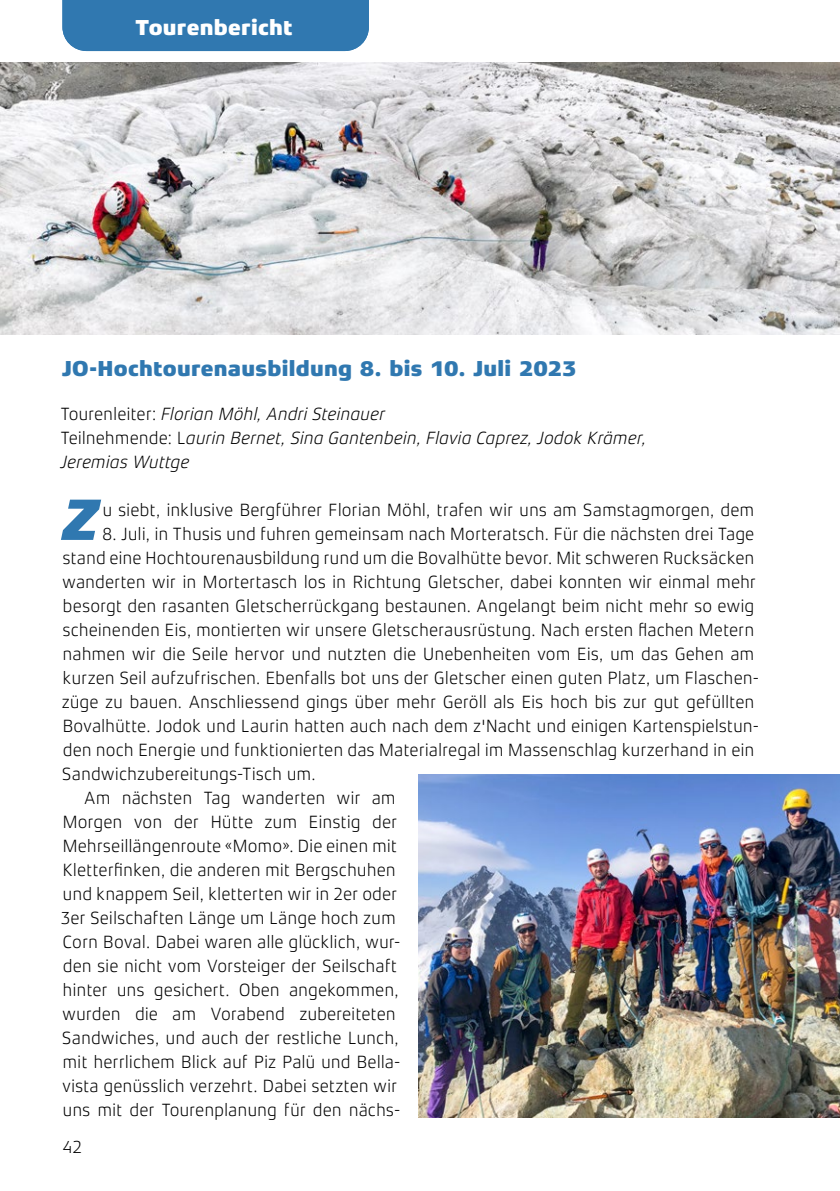
<style>
.page{position:relative;width:840px;height:1191px;background:#fff}
.page>*{position:absolute;margin:0;border:0;box-sizing:border-box;transform-origin:0 0}
.t1{font:italic 800 59.2px "Xenois Sans Pro";color:#3078b0}
.t2{font:800 22px "Xenois Sans Pro";letter-spacing:.01em;color:#3078b0}
.t3{font:800 22px "Xenois Sans Pro";letter-spacing:.01em;color:#fff}
.t4{font:300 18px "Xenois Sans Pro";letter-spacing:-.01em;color:#000}
.t5{font:italic 300 18px/24px "Xenois Sans Pro";letter-spacing:-.01em;color:#000}
.s1{font-style:normal}
</style>
<div class="page">
<img style="left:0;top:63px;width:839px;height:271px">
<img style="left:418px;top:774px;width:421px;height:343px">
<div style="left:62px;top:0;width:307px;height:51px;background:#3078b0"></div>
<p class="t3" style="left:136px;top:15px;width:158px">Tourenbericht</p>
<p class="t2" style="left:62px;top:356px;width:516px">JO-Hochtourenausbildung 8. bis 10. Juli 2023</p>
<p class="t5" style="left:60px;top:402px;width:587px"><span class="s1">Tourenleiter:</span> Florian Möhl, Andri Steinauer<br><span class="s1">Teilnehmende: L</span>aurin Bernet, Sina Gantenbein, Flavia Caprez, Jodok Krämer,<br>Jeremias Wuttge</p>
<h1 class="t1" style="left:63px;top:486px;width:38px">Z</h1>
<p class="t4" style="left:102px;top:499px;width:653px">u siebt, inklusive Bergführer Florian Möhl, trafen wir uns am Samstagmorgen, dem</p>
<p class="t4" style="left:102px;top:523px;width:653px">8. Juli, in Thusis und fuhren gemeinsam nach Morteratsch. Für die nächsten drei Tage</p>
<p class="t4" style="left:62px;top:547px;width:693px">stand eine Hochtourenausbildung rund um die Bovalhütte bevor. Mit schweren Rucksäcken</p>
<p class="t4" style="left:62px;top:571px;width:695px">wanderten wir in Mortertasch los in Richtung Gletscher, dabei konnten wir einmal mehr</p>
<p class="t4" style="left:63px;top:595px;width:693px">besorgt den rasanten Gletscherrückgang bestaunen. Angelangt beim nicht mehr so ewig</p>
<p class="t4" style="left:62px;top:619px;width:693px">scheinenden Eis, montierten wir unsere Gletscherausrüstung. Nach ersten flachen Metern</p>
<p class="t4" style="left:63px;top:643px;width:693px">nahmen wir die Seile hervor und nutzten die Unebenheiten vom Eis, um das Gehen am</p>
<p class="t4" style="left:63px;top:667px;width:697px">kurzen Seil aufzufrischen. Ebenfalls bot uns der Gletscher einen guten Platz, um Flaschen-</p>
<p class="t4" style="left:62px;top:691px;width:693px">züge zu bauen. Anschliessend gings über mehr Geröll als Eis hoch bis zur gut gefüllten</p>
<p class="t4" style="left:62px;top:715px;width:697px">Bovalhütte. Jodok und Laurin hatten auch nach dem z'Nacht und einigen Kartenspielstun-</p>
<p class="t4" style="left:63px;top:739px;width:693px">den noch Energie und funktionierten das Materialregal im Massenschlag kurzerhand in ein</p>
<p class="t4" style="left:62px;top:763px;width:255px">Sandwichzubereitungs-Tisch um.</p>
<p class="t4" style="left:84px;top:787px;width:313px">Am nächsten Tag wanderten wir am</p>
<p class="t4" style="left:62px;top:811px;width:336px">Morgen von der Hütte zum Einstig der</p>
<p class="t4" style="left:62px;top:835px;width:336px">Mehrseillängenroute «Momo». Die einen mit</p>
<p class="t4" style="left:62px;top:859px;width:335px">Kletterfinken, die anderen mit Bergschuhen</p>
<p class="t4" style="left:63px;top:883px;width:336px">und knappem Seil, kletterten wir in 2er oder</p>
<p class="t4" style="left:61px;top:907px;width:336px">3er Seilschaften Länge um Länge hoch zum</p>
<p class="t4" style="left:62px;top:931px;width:339px">Corn Boval. Dabei waren alle glücklich, wur-</p>
<p class="t4" style="left:63px;top:955px;width:336px">den sie nicht vom Vorsteiger der Seilschaft</p>
<p class="t4" style="left:63px;top:979px;width:338px">hinter uns gesichert. Oben angekommen,</p>
<p class="t4" style="left:62px;top:1003px;width:335px">wurden die am Vorabend zubereiteten</p>
<p class="t4" style="left:62px;top:1027px;width:338px">Sandwiches, und auch der restliche Lunch,</p>
<p class="t4" style="left:63px;top:1051px;width:339px">mit herrlichem Blick auf Piz Palü und Bella-</p>
<p class="t4" style="left:62px;top:1075px;width:337px">vista genüsslich verzehrt. Dabei setzten wir</p>
<p class="t4" style="left:63px;top:1099px;width:339px">uns mit der Tourenplanung für den nächs-</p>
<p class="t4" style="left:62px;top:1137px;width:21px">42</p>
</div>
